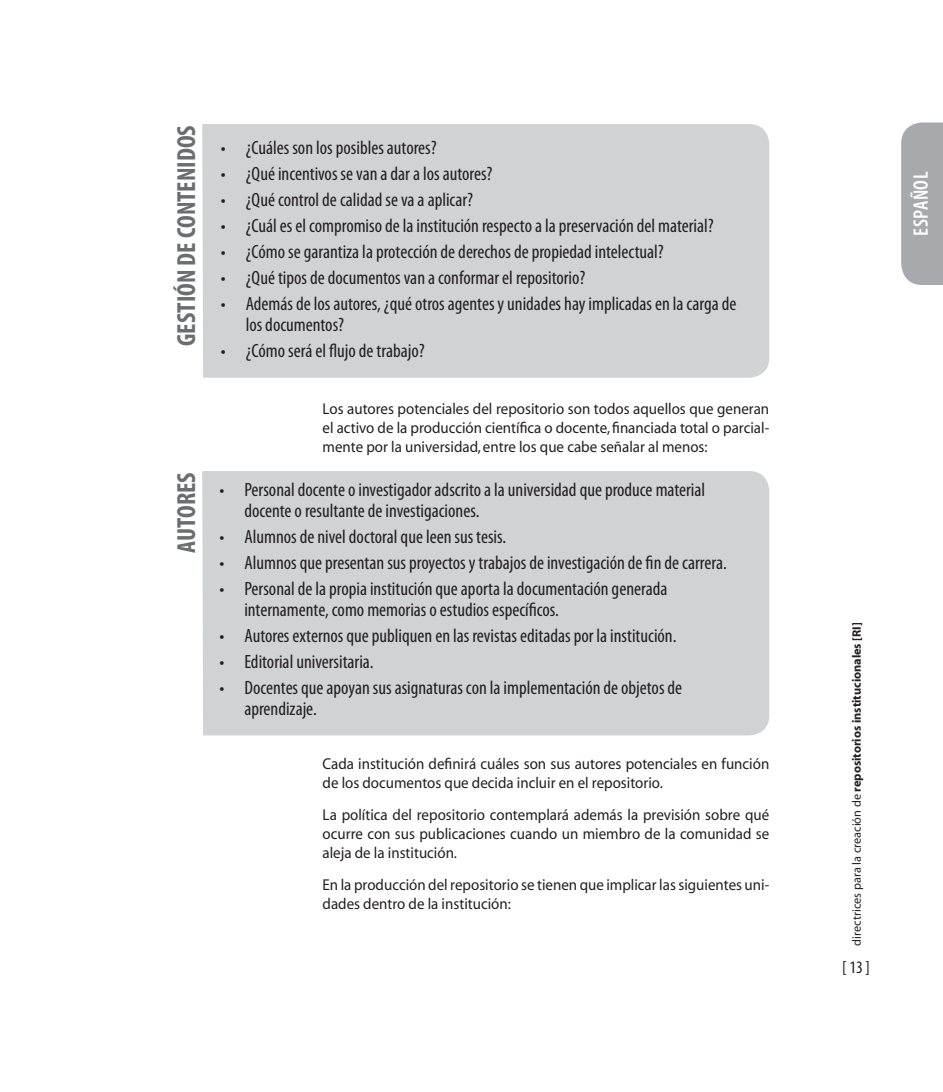
<style>
.page{position:relative;width:943px;height:1092px;background:#fff}
.page>*{position:absolute;margin:0;border:0;box-sizing:border-box;transform-origin:0 0}
.t1{font:700 condensed 26.25px "Myriad Pro";color:#6c6d70}
.t2{font:600 condensed 21px "Myriad Pro";letter-spacing:.025em;color:#fff}
.t3{font:condensed 19.25px/21px "Myriad Pro";color:#231f20}
.t4{font:condensed 17.5px "Myriad Pro";color:#231f20}
.t5{font:15.75px/19.2px "Myriad";color:#231f20;text-align:justify;scale:.95 1}
.t6{font:700 12.25px "Myriad";color:#231f20}
.s1{font-weight:400}
</style>
<div class="page">
<div style="left:901px;top:122px;width:42px;height:163px;background:#a8a9ad"></div>
<div style="left:202px;top:471px;width:567px;height:264px;background:#d1d2d4"></div>
<div style="left:202px;top:124px;width:567px;height:254px;background:#d1d2d4"></div>
<h1 class="t1" style="left:170px;top:346px;width:222px;rotate:-90deg">GESTIÓN DE CONTENIDOS</h1>
<h1 class="t1" style="left:170px;top:552px;width:82px;rotate:-90deg">AUTORES</h1>
<p class="t3" style="left:221px;top:137px;width:217px">• ¿Cuáles son los posibles autores?</p>
<p class="t3" style="left:221px;top:163px;width:273px">• ¿Qué incentivos se van a dar a los autores?</p>
<p class="t3" style="left:221px;top:189px;width:254px">• ¿Qué control de calidad se va a aplicar?</p>
<p class="t3" style="left:221px;top:215px;width:494px">• ¿Cuál es el compromiso de la institución respecto a la preservación del material?</p>
<p class="t3" style="left:221px;top:241px;width:444px">• ¿Cómo se garantiza la protección de derechos de propiedad intelectual?</p>
<p class="t3" style="left:221px;top:267px;width:366px">• ¿Qué tipos de documentos van a conformar el repositorio?</p>
<p class="t3" style="left:246px;top:293px;width:492px;text-indent:-25px">• Además de los autores, ¿qué otros agentes y unidades hay implicadas en la carga de los documentos?</p>
<p class="t3" style="left:221px;top:340px;width:205px">• ¿Cómo será el flujo de trabajo?</p>
<p class="t5" style="left:322px;top:399px;width:471px">Los autores potenciales del repositorio son todos aquellos que generan el activo de la producción científica o docente, financiada total o parcial&shy;mente por la universidad, entre los que cabe señalar al menos:</p>
<p class="t3" style="left:244px;top:479px;width:462px;text-indent:-25px">• Personal docente o investigador adscrito a la universidad que produce material docente o resultante de investigaciones.</p>
<p class="t3" style="left:220px;top:526px;width:288px">• Alumnos de nivel doctoral que leen sus tesis.</p>
<p class="t3" style="left:220px;top:552px;width:508px">• Alumnos que presentan sus proyectos y trabajos de investigación de fin de carrera.</p>
<p class="t3" style="left:244px;top:578px;width:424px;text-indent:-25px">• Personal de la propia institución que aporta la documentación generada internamente, como memorias o estudios específicos.</p>
<p class="t3" style="left:220px;top:625px;width:458px">• Autores externos que publiquen en las revistas editadas por la institución.</p>
<p class="t3" style="left:220px;top:651px;width:155px">• Editorial universitaria.</p>
<p class="t3" style="left:244px;top:677px;width:439px;text-indent:-25px">• Docentes que apoyan sus asignaturas con la implementación de objetos de aprendizaje.</p>
<p class="t5" style="left:322px;top:754px;width:471px">Cada institución definirá cuáles son sus autores potenciales en función de los documentos que decida incluir en el repositorio.</p>
<p class="t5" style="left:322px;top:805px;width:472px">La política del repositorio contemplará además la previsión sobre qué ocurre con sus publicaciones cuando un miembro de la comunidad se aleja de la institución.</p>
<p class="t5" style="left:322px;top:875px;width:471px">En la producción del repositorio se tienen que implicar las siguientes uni&shy;dades dentro de la institución:</p>
<p class="t2" style="left:907px;top:236px;width:66px;rotate:-90deg">ESPAÑOL</p>
<p class="t6" style="left:850px;top:945px;width:325px;rotate:-90deg"><span class="s1">directrices para la creación de</span> repositorios institucionales [RI]</p>
<p class="t4" style="left:842px;top:956px;width:29px">[ 13]</p>
</div>
